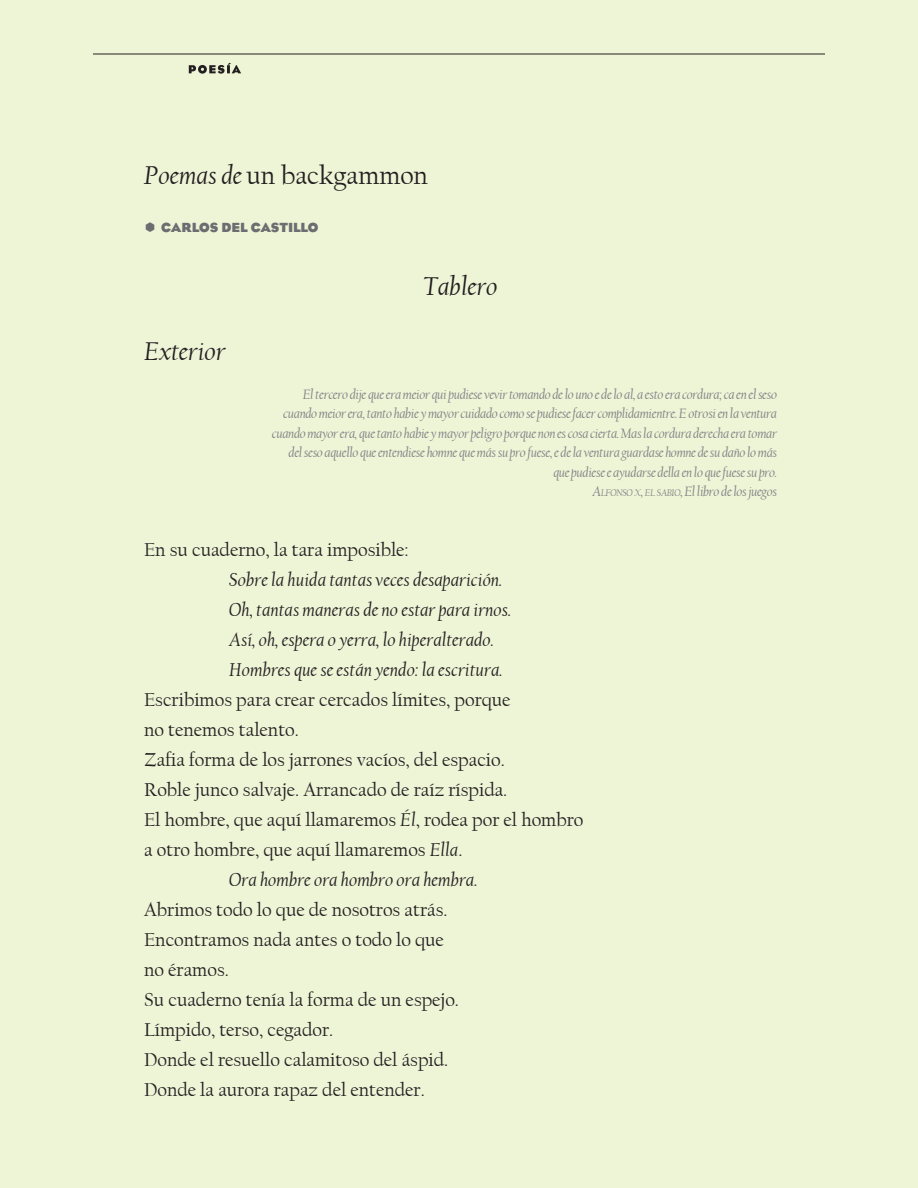
<style>
.page{position:relative;width:918px;height:1188px;background:#eef4d6}
.page>*{position:absolute;margin:0;border:0;box-sizing:border-box;transform-origin:0 0}
.Titulos{font:27px "Californian FB";color:#231f20}
.Titulos-2{font:italic 27px "Californian FB";color:#231f20}
.Texto{font:19.5px "Californian FB";color:#231f20}
.Texto-2{font:italic 19.5px "Californian FB";color:#231f20}
.Epígrafe{font:italic 14.25px/19.5px "Californian FB";letter-spacing:-.025em;color:#808285;text-align:right}
.t1{font:700 13.5px "Eagle";color:#6c6d70}
.s1{font-style:italic}
.s2{font-style:inherit}
.s3{font-size:10.05px}
</style>
<div class="page">
<hr style="left:93px;top:54px;width:732px;height:1px;background:#231f20">
<svg style="left:189px;top:63px;width:52px;height:11px"></svg>
<p class="Titulos" style="left:144px;top:160px;width:285px"><span class="s1">Poemas de</span> un backgammon</p>
<p class="t1" style="left:156px;top:220px;width:164px">¥ CARLOS DEL CASTILLO</p>
<p class="Titulos-2" style="left:144px;top:336px;width:83px">Exterior</p>
<p class="Titulos-2" style="left:423px;top:271px;width:76px">Tablero</p>
<p class="Epígrafe" style="left:272px;top:384px;width:507px">El tercero dije que era meior qui pudiese vevir tomando de lo uno e de lo al, a esto era cordura; ca en el seso cuando meior era, tanto habie y mayor cuidado como se pudiese facer complidamientre. E otrosi en la ventura cuando mayor era, que tanto habie y mayor peligro porque non es cosa cierta. Mas la cordura derecha era tomar del seso aquello que entendiese homne que más su pro fuese, e de la ventura guardase homne de su daño lo más que pudiese e ayudarse della en lo que fuese su pro.</p>
<p class="Epígrafe" style="left:592px;top:482px;width:186px"><span class="s2">A</span><span class="s3">LFONSO X</span><span class="s2">,</span> <span class="s3">EL SABIO</span><span class="s2">,</span> El libro de los juegos</p>
<p class="Texto" style="left:144px;top:539px;width:266px">En su cuaderno, la tara imposible:</p>
<p class="Texto-2" style="left:229px;top:569px;width:275px">Sobre la huida tantas veces desaparición.</p>
<p class="Texto-2" style="left:229px;top:599px;width:284px">Oh, tantas maneras de no estar para irnos.</p>
<p class="Texto-2" style="left:229px;top:629px;width:266px">Así, oh, espera o yerra, lo hiperalterado.</p>
<p class="Texto-2" style="left:229px;top:659px;width:275px">Hombres que se están yendo: la escritura.</p>
<p class="Texto" style="left:144px;top:689px;width:368px">Escribimos para crear cercados límites, porque</p>
<p class="Texto" style="left:144px;top:719px;width:156px">no tenemos talento.</p>
<p class="Texto" style="left:144px;top:749px;width:362px">Zafia forma de los jarrones vacíos, del espacio.</p>
<p class="Texto" style="left:144px;top:779px;width:365px">Roble junco salvaje. Arrancado de raíz ríspida.</p>
<p class="Texto" style="left:144px;top:809px;width:441px">El hombre, que aquí llamaremos <span class="s1">Él</span>, rodea por el hombro</p>
<p class="Texto" style="left:144px;top:839px;width:320px">a otro hombre, que aquí llamaremos <span class="s1">Ella</span>.</p>
<p class="Texto-2" style="left:229px;top:869px;width:250px">Ora hombre ora hombro ora hembra.</p>
<p class="Texto" style="left:144px;top:899px;width:305px">Abrimos todo lo que de nosotros atrás.</p>
<p class="Texto" style="left:144px;top:929px;width:301px">Encontramos nada antes o todo lo que</p>
<p class="Texto" style="left:144px;top:959px;width:86px">no éramos.</p>
<p class="Texto" style="left:144px;top:989px;width:317px">Su cuaderno tenía la forma de un espejo.</p>
<p class="Texto" style="left:144px;top:1019px;width:191px">Límpido, terso, cegador.</p>
<p class="Texto" style="left:144px;top:1049px;width:306px">Donde el resuello calamitoso del áspid.</p>
<p class="Texto" style="left:144px;top:1079px;width:282px">Donde la aurora rapaz del entender.</p>
</div>
